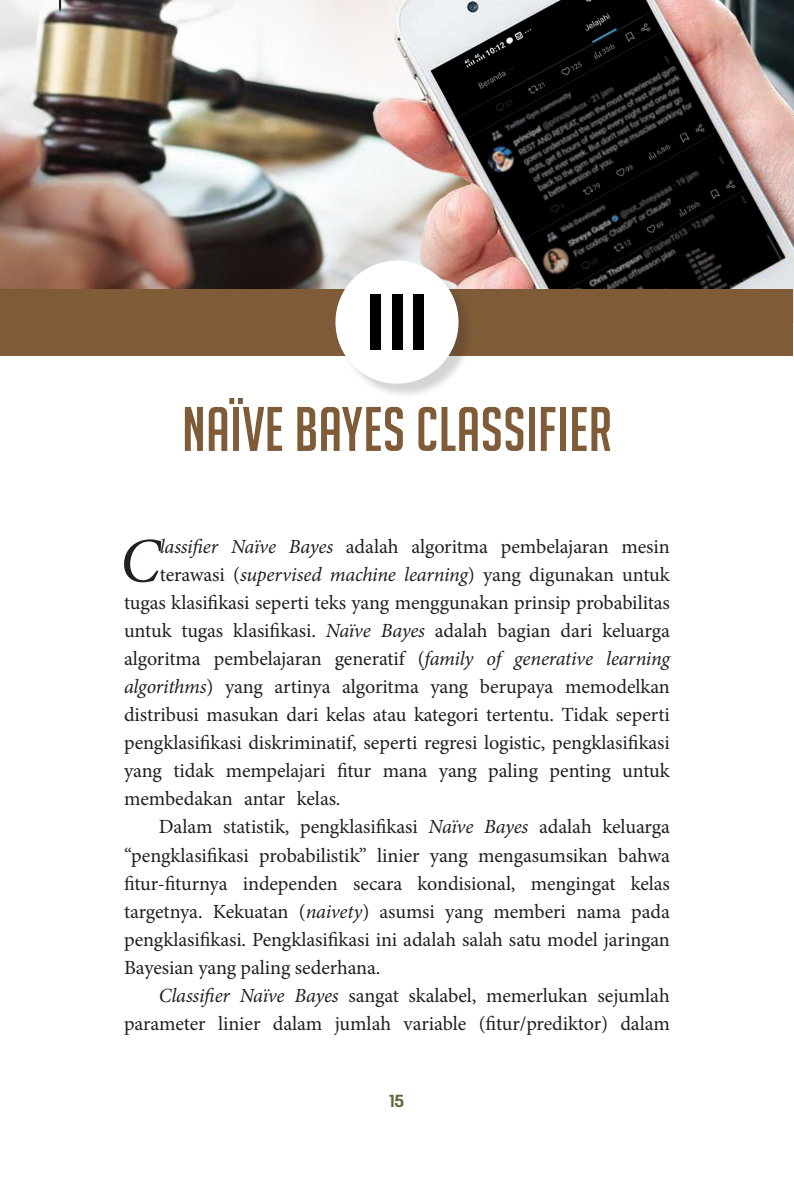
<style>
.page{position:relative;width:794px;height:1191px;background:#fff}
.page>*{position:absolute;margin:0;border:0;box-sizing:border-box;transform-origin:0 0}
.BAGIAN{font:500 70px "Keep Calm";color:#000}
.isi_0_upercase{font:italic 63.35px "Minion Pro";color:#231f20}
.NAMA_BAB{font:61.25px "Big Noodle Titling";letter-spacing:.01em;color:#7f5b38}
.isi_0_upercase-2{font:20.12px "Minion Pro";letter-spacing:-.005em;color:#231f20}
.isi{font:20.12px/28px "Minion Pro";letter-spacing:-.005em;color:#231f20;text-align:justify}
.t1{font:700 17.5px "Antartida";color:#5c6d39}
.s1{font-style:italic}
</style>
<div class="page">
<img style="left:0;top:0;width:794px;height:322px">
<div style="left:1px;top:289px;width:792px;height:66px;background:#7f5b38"></div>
<div style="left:338px;top:263px;width:136px;height:136px;background:#231f20;opacity:.19"></div>
<div style="left:335px;top:260px;width:123px;height:124px;background:#fff;border-radius:50%"></div>
<p class="BAGIAN" style="left:365px;top:261px;width:66px">III</p>
<p class="NAMA_BAB" style="left:182px;top:396px;width:431px">NAÏVE BAYES CLASSIFIER</p>
<p class="isi_0_upercase" style="left:120px;top:518px;width:42px">C</p>
<p class="isi_0_upercase-2" style="left:160px;top:533px;width:511px"><span class="s1">lassifier Naïve Bayes</span> adalah algoritma pembelajaran mesin</p>
<p class="isi_0_upercase-2" style="left:160px;top:561px;width:511px">terawasi (<span class="s1">supervised machine learning</span>) yang digunakan untuk</p>
<p class="isi_0_upercase-2" style="left:124px;top:589px;width:547px">tugas klasifikasi seperti teks yang menggunakan prinsip probabilitas</p>
<p class="isi_0_upercase-2" style="left:124px;top:617px;width:547px">untuk tugas klasifikasi. <span class="s1">Naïve Bayes</span> adalah bagian dari keluarga</p>
<p class="isi_0_upercase-2" style="left:124px;top:645px;width:547px">algoritma pembelajaran generatif (<span class="s1">family of generative learning</span></p>
<p class="isi_0_upercase-2" style="left:124px;top:673px;width:547px"><span class="s1">algorithms</span>) yang artinya algoritma yang berupaya memodelkan</p>
<p class="isi_0_upercase-2" style="left:124px;top:701px;width:547px">distribusi masukan dari kelas atau kategori tertentu. Tidak seperti</p>
<p class="isi_0_upercase-2" style="left:124px;top:729px;width:547px">pengklasifikasi diskriminatif, seperti regresi logistic, pengklasifikasi</p>
<p class="isi_0_upercase-2" style="left:124px;top:757px;width:547px">yang tidak mempelajari fitur mana yang paling penting untuk</p>
<p class="isi_0_upercase-2" style="left:124px;top:785px;width:218px">membedakan antar kelas.</p>
<p class="isi" style="left:124px;top:813px;width:547px;text-indent:35px">Dalam statistik, pengklasifikasi <span class="s1">Naïve Bayes</span> adalah keluarga “pengklasifikasi probabilistik” linier yang mengasumsikan bahwa fitur-fiturnya independen secara kondisional, mengingat kelas targetnya. Kekuatan (<span class="s1">naivety</span>) asumsi yang memberi nama pada pengklasifikasi. Pengklasifikasi ini adalah salah satu model jaringan Bayesian yang paling sederhana.</p>
<p class="isi" style="left:124px;top:981px;width:547px;text-align:right"><span class="s1">Classifier Naïve Bayes</span> sangat skalabel, memerlukan sejumlah parameter linier dalam jumlah variable (fitur/prediktor) dalam</p>
<p class="t1" style="left:389px;top:1091px;width:16px">15</p>
</div>
